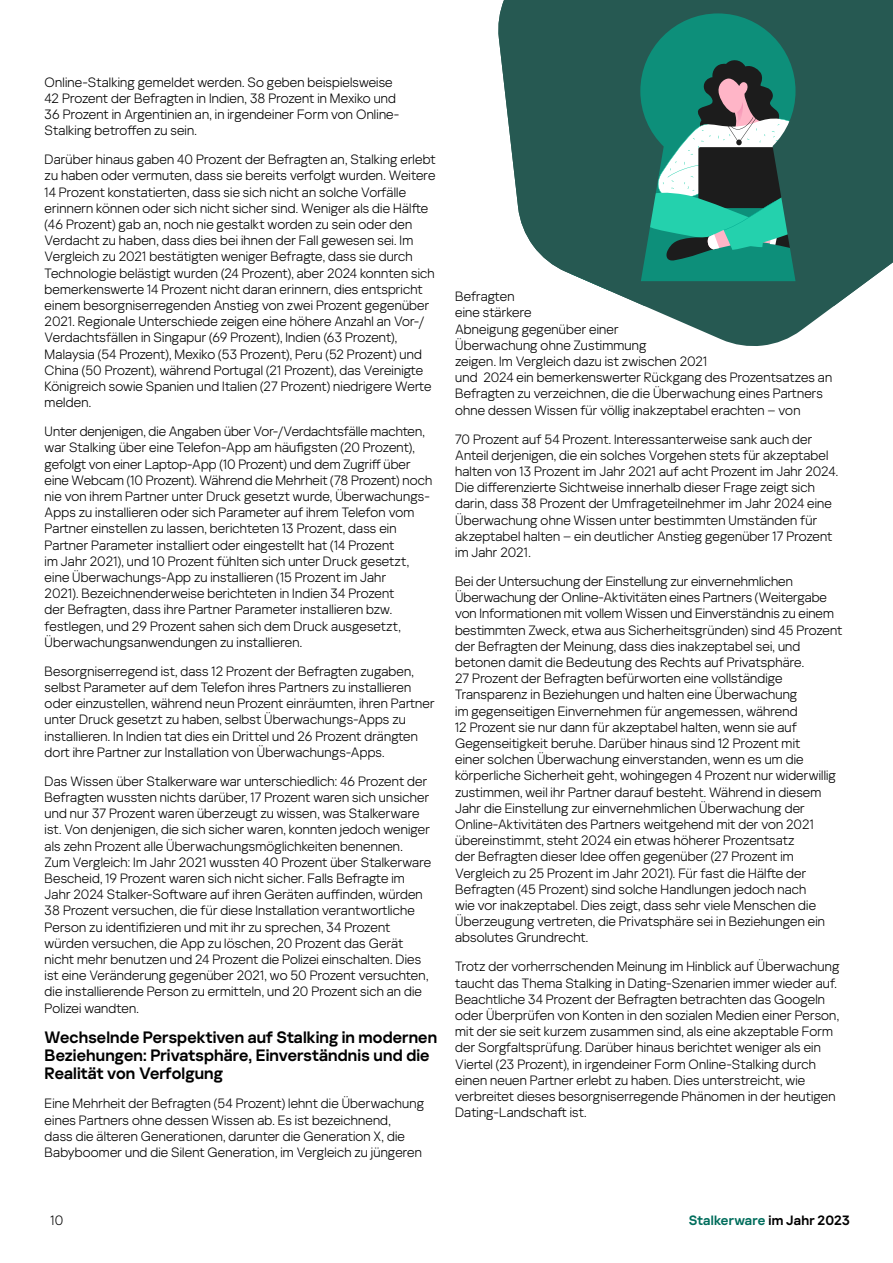
<style>
.page{position:relative;width:893px;height:1263px;background:#fff}
.page>*{position:absolute;margin:0;border:0;box-sizing:border-box;transform-origin:0 0}
.t1{font:600 16.5px/18px "Kaspersky Sans Display";letter-spacing:.01em;color:#000}
.t2{font:300 13.5px/16.2px "Kaspersky Sans Display";letter-spacing:.015em;color:#000}
.t3{font:600 13.5px "Kaspersky Sans Display";letter-spacing:.015em;color:#006d5c}
.s1{color:#000}
</style>
<div class="page">
<svg style="left:644px;top:306px;width:190px;height:40px;fill:#265952"></svg>
<svg style="left:498px;top:0;width:395px;height:306px;background:#3b746b"></svg>
<p class="t2" style="left:45px;top:73px;width:356px">Online-Stalking gemeldet werden. So geben beispielsweise 42 Prozent der Befragten in Indien, 38 Prozent in Mexiko und 36 Prozent in Argentinien an, in irgendeiner Form von Online-Stalking betroffen zu sein.</p>
<p class="t2" style="left:45px;top:151px;width:392px">Darüber hinaus gaben 40 Prozent der Befragten an, Stalking erlebt zu haben oder vermuten, dass sie bereits verfolgt wurden. Weitere 14 Prozent konstatierten, dass sie sich nicht an solche Vorfälle erinnern können oder sich nicht sicher sind. Weniger als die Hälfte (46 Prozent) gab an, noch nie gestalkt worden zu sein oder den Verdacht zu haben, dass dies bei ihnen der Fall gewesen sei. Im Vergleich zu 2021 bestätigten weniger Befragte, dass sie durch Technologie belästigt wurden (24 Prozent), aber 2024 konnten sich bemerkenswerte 14 Prozent nicht daran erinnern, dies entspricht einem besorgniserregenden Anstieg von zwei Prozent gegenüber 2021. Regionale Unterschiede zeigen eine höhere Anzahl an Vor-/ Verdachtsfällen in Singapur (69 Prozent), Indien (63 Prozent), Malaysia (54 Prozent), Mexiko (53 Prozent), Peru (52 Prozent) und China (50 Prozent), während Portugal (21 Prozent), das Vereinigte Königreich sowie Spanien und Italien (27 Prozent) niedrigere Werte melden.</p>
<p class="t2" style="left:45px;top:423px;width:389px">Unter denjenigen, die Angaben über Vor-/Verdachtsfälle machten, war Stalking über eine Telefon-App am häufigsten (20 Prozent), gefolgt von einer Laptop-App (10 Prozent) und dem Zugriff über eine Webcam (10 Prozent). Während die Mehrheit (78 Prozent) noch nie von ihrem Partner unter Druck gesetzt wurde, Überwachungs-Apps zu installieren oder sich Parameter auf ihrem Telefon vom Partner einstellen zu lassen, berichteten 13 Prozent, dass ein Partner Parameter installiert oder eingestellt hat (14 Prozent<br>im Jahr 2021), und 10 Prozent fühlten sich unter Druck gesetzt, eine Überwachungs-App zu installieren (15 Prozent im Jahr<br>2021). Bezeichnenderweise berichteten in Indien 34 Prozent<br>der Befragten, dass ihre Partner Parameter installieren bzw. festlegen, und 29 Prozent sahen sich dem Druck ausgesetzt, Überwachungsanwendungen zu installieren.</p>
<p class="t2" style="left:45px;top:662px;width:391px">Besorgniserregend ist, dass 12 Prozent der Befragten zugaben, selbst Parameter auf dem Telefon ihres Partners zu installieren oder einzustellen, während neun Prozent einräumten, ihren Partner unter Druck gesetzt zu haben, selbst Überwachungs-Apps zu installieren. In Indien tat dies ein Drittel und 26 Prozent drängten dort ihre Partner zur Installation von Überwachungs-Apps.</p>
<p class="t2" style="left:45px;top:772px;width:388px">Das Wissen über Stalkerware war unterschiedlich: 46 Prozent der Befragten wussten nichts darüber, 17 Prozent waren sich unsicher und nur 37 Prozent waren überzeugt zu wissen, was Stalkerware ist. Von denjenigen, die sich sicher waren, konnten jedoch weniger als zehn Prozent alle Überwachungsmöglichkeiten benennen.<br>Zum Vergleich: Im Jahr 2021 wussten 40 Prozent über Stalkerware Bescheid, 19 Prozent waren sich nicht sicher. Falls Befragte im Jahr 2024 Stalker-Software auf ihren Geräten auffinden, würden 38 Prozent versuchen, die für diese Installation verantwortliche Person zu identifizieren und mit ihr zu sprechen, 34 Prozent würden versuchen, die App zu löschen, 20 Prozent das Gerät nicht mehr benutzen und 24 Prozent die Polizei einschalten. Dies ist eine Veränderung gegenüber 2021, wo 50 Prozent versuchten, die installierende Person zu ermitteln, und 20 Prozent sich an die Polizei wandten.</p>
<p class="t1" style="left:45px;top:1027px;width:394px">Wechselnde Perspektiven auf Stalking in modernen<br>Beziehungen: Privatsphäre, Einverständnis und die<br>Realität von Verfolgung</p>
<p class="t2" style="left:45px;top:1095px;width:381px">Eine Mehrheit der Befragten (54 Prozent) lehnt die Überwachung eines Partners ohne dessen Wissen ab. Es ist bezeichnend,<br>dass die älteren Generationen, darunter die Generation X, die Babyboomer und die Silent Generation, im Vergleich zu jüngeren</p>
<p class="t2" style="left:455px;top:288px;width:379px">Befragten<br>eine stärkere<br>Abneigung gegenüber einer<br>Überwachung ohne Zustimmung<br>zeigen. Im Vergleich dazu ist zwischen 2021<br>und 2024 ein bemerkenswerter Rückgang des Prozentsatzes an Befragten zu verzeichnen, die die Überwachung eines Partners ohne dessen Wissen für völlig inakzeptabel erachten – von</p>
<p class="t2" style="left:455px;top:430px;width:385px">70 Prozent auf 54 Prozent. Interessanterweise sank auch der Anteil derjenigen, die ein solches Vorgehen stets für akzeptabel halten von 13 Prozent im Jahr 2021 auf acht Prozent im Jahr 2024.<br>Die differenzierte Sichtweise innerhalb dieser Frage zeigt sich darin, dass 38 Prozent der Umfrageteilnehmer im Jahr 2024 eine Überwachung ohne Wissen unter bestimmten Umständen für akzeptabel halten – ein deutlicher Anstieg gegenüber 17 Prozent im Jahr 2021.</p>
<p class="t2" style="left:455px;top:572px;width:389px">Bei der Untersuchung der Einstellung zur einvernehmlichen Überwachung der Online-Aktivitäten eines Partners (Weitergabe von Informationen mit vollem Wissen und Einverständnis zu einem bestimmten Zweck, etwa aus Sicherheitsgründen) sind 45 Prozent der Befragten der Meinung, dass dies inakzeptabel sei, und betonen damit die Bedeutung des Rechts auf Privatsphäre.<br>27 Prozent der Befragten befürworten eine vollständige Transparenz in Beziehungen und halten eine Überwachung<br>im gegenseitigen Einvernehmen für angemessen, während<br>12 Prozent sie nur dann für akzeptabel halten, wenn sie auf Gegenseitigkeit beruhe. Darüber hinaus sind 12 Prozent mit<br>einer solchen Überwachung einverstanden, wenn es um die körperliche Sicherheit geht, wohingegen 4 Prozent nur widerwillig zustimmen, weil ihr Partner darauf besteht. Während in diesem Jahr die Einstellung zur einvernehmlichen Überwachung der Online-Aktivitäten des Partners weitgehend mit der von 2021 übereinstimmt, steht 2024 ein etwas höherer Prozentsatz<br>der Befragten dieser Idee offen gegenüber (27 Prozent im Vergleich zu 25 Prozent im Jahr 2021). Für fast die Hälfte der Befragten (45 Prozent) sind solche Handlungen jedoch nach<br>wie vor inakzeptabel. Dies zeigt, dass sehr viele Menschen die Überzeugung vertreten, die Privatsphäre sei in Beziehungen ein absolutes Grundrecht.</p>
<p class="t2" style="left:455px;top:958px;width:386px">Trotz der vorherrschenden Meinung im Hinblick auf Überwachung taucht das Thema Stalking in Dating-Szenarien immer wieder auf.<br>Beachtliche 34 Prozent der Befragten betrachten das Googeln oder Überprüfen von Konten in den sozialen Medien einer Person, mit der sie seit kurzem zusammen sind, als eine akzeptable Form der Sorgfaltsprüfung. Darüber hinaus berichtet weniger als ein Viertel (23 Prozent), in irgendeiner Form Online-Stalking durch einen neuen Partner erlebt zu haben. Dies unterstreicht, wie verbreitet dieses besorgniserregende Phänomen in der heutigen Dating-Landschaft ist.</p>
<p class="t2" style="left:50px;top:1211px;width:14px">10</p>
<p class="t3" style="left:689px;top:1210px;width:163px">Stalkerware <span class="s1">im Jahr 2023</span></p>
</div>
